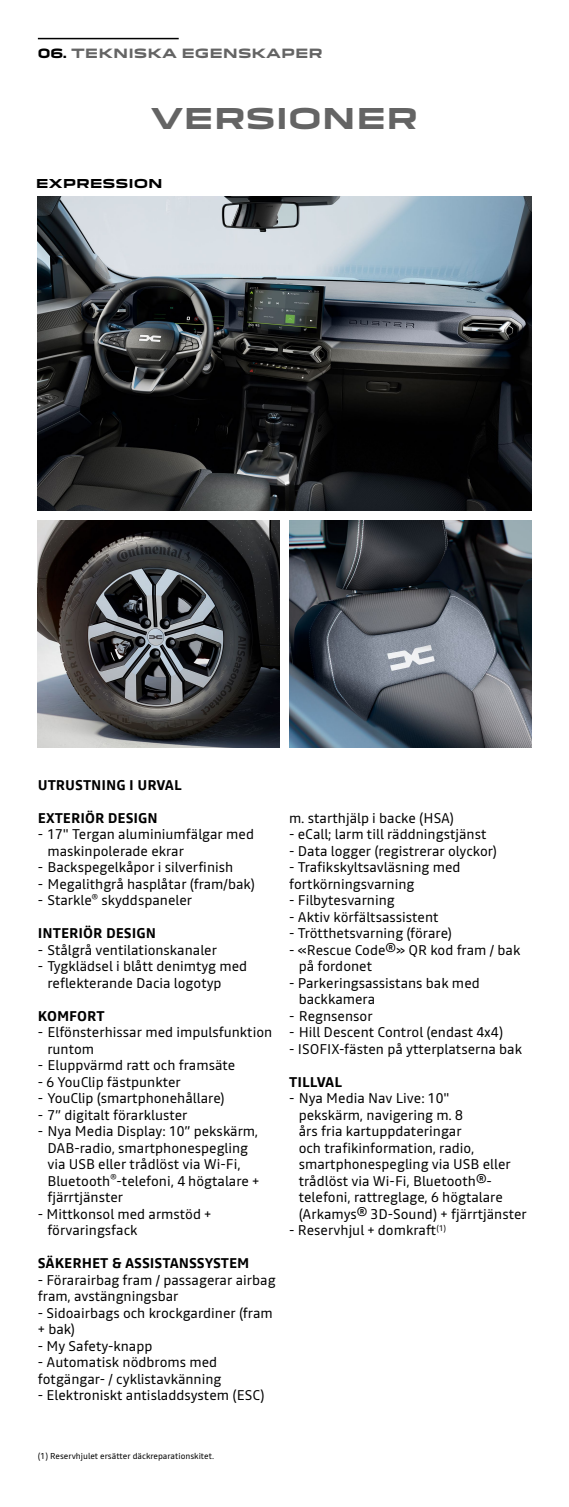
<style>
.page{position:relative;width:569px;height:1507px;background:#fff}
.page>*{position:absolute;margin:0;border:0;box-sizing:border-box;transform-origin:0 0}
.t1{font:700 28px "Dacia Block Extended";color:#646464}
.t2{font:14px/16.5px "Read";color:#000}
.t3{font:700 14px "Read";color:#000}
.t4{font:700 12.5px "Dacia Block Extended";color:#646464}
.t5{font:700 12px "Dacia Block Extended";color:#000}
.t6{font:8.5px "Read";color:#000}
.s1{color:#000}
</style>
<div class="page">
<img style="left:38px;top:521px;width:241px;height:226px">
<img style="left:289px;top:521px;width:241px;height:226px">
<img style="left:38px;top:197px;width:492px;height:314px">
<hr style="left:38px;top:38px;width:140px;height:1px;background:#000">
<p class="t4" style="left:38px;top:46px;width:286px"><span class="s1">06.</span> TEKNISKA EGENSKAPER</p>
<h1 class="t1" style="left:151px;top:103px;width:268px">VERSIONER</h1>
<p class="t5" style="left:36px;top:177px;width:128px">EXPRESSION</p>
<p class="t3" style="left:38px;top:775px;width:145px">UTRUSTNING I URVAL</p>
<p class="t3" style="left:38px;top:808px;width:121px">EXTERIÖR DESIGN</p>
<p class="t2" style="left:47px;top:826px;width:208px;text-indent:-10px">- 17" Tergan aluminiumfälgar med maskinpolerade ekrar</p>
<p class="t2" style="left:38px;top:859px;width:197px">- Backspegelkåpor i silverfinish</p>
<p class="t2" style="left:38px;top:875px;width:218px">- Megalithgrå hasplåtar (fram/bak)</p>
<p class="t2" style="left:38px;top:892px;width:156px">- Starkle<sup>®</sup> skyddspaneler</p>
<p class="t3" style="left:38px;top:923px;width:119px">INTERIÖR DESIGN</p>
<p class="t2" style="left:38px;top:941px;width:180px">- Stålgrå ventilationskanaler</p>
<p class="t2" style="left:47px;top:958px;width:201px;text-indent:-10px">- Tygklädsel i blått denimtyg med reflekterande Dacia logotyp</p>
<p class="t3" style="left:38px;top:1006px;width:68px">KOMFORT</p>
<p class="t2" style="left:47px;top:1024px;width:226px;text-indent:-10px">- Elfönsterhissar med impulsfunktion runtom</p>
<p class="t2" style="left:38px;top:1057px;width:199px">- Eluppvärmd ratt och framsäte</p>
<p class="t2" style="left:38px;top:1074px;width:144px">- 6 YouClip fästpunkter</p>
<p class="t2" style="left:38px;top:1090px;width:188px">- YouClip (smartphonehållare)</p>
<p class="t2" style="left:38px;top:1107px;width:151px">- 7” digitalt förarkluster</p>
<p class="t2" style="left:47px;top:1123px;width:213px;text-indent:-9px">- Nya Media Display: 10” pekskärm,<br>DAB-radio, smartphonespegling via USB eller trådlöst via Wi-Fi,<br>Bluetooth<sup>®</sup>-telefoni, 4 högtalare + fjärrtjänster</p>
<p class="t2" style="left:47px;top:1205px;width:165px;text-indent:-10px">- Mittkonsol med armstöd + förvaringsfack</p>
<p class="t3" style="left:38px;top:1253px;width:213px">SÄKERHET &amp; ASSISTANSSYSTEM</p>
<p class="t2" style="left:38px;top:1271px;width:239px">- Förarairbag fram / passagerar airbag fram, avstängningsbar</p>
<p class="t2" style="left:38px;top:1305px;width:236px">- Sidoairbags och krockgardiner (fram + bak)</p>
<p class="t2" style="left:38px;top:1338px;width:116px">- My Safety-knapp</p>
<p class="t2" style="left:38px;top:1354px;width:185px">- Automatisk nödbroms med fotgängar- / cyklistavkänning</p>
<p class="t2" style="left:38px;top:1387px;width:228px">- Elektroniskt antisladdsystem (ESC)</p>
<p class="t2" style="left:289px;top:810px;width:166px">m. starthjälp i backe (HSA)</p>
<p class="t2" style="left:289px;top:826px;width:199px">- eCall; larm till räddningstjänst</p>
<p class="t2" style="left:289px;top:843px;width:209px">- Data logger (registrerar olyckor)</p>
<p class="t2" style="left:289px;top:859px;width:173px">- Trafikskyltsavläsning med fortkörningsvarning</p>
<p class="t2" style="left:289px;top:892px;width:107px">- Filbytesvarning</p>
<p class="t2" style="left:289px;top:909px;width:151px">- Aktiv körfältsassistent</p>
<p class="t2" style="left:289px;top:925px;width:164px">- Trötthetsvarning (förare)</p>
<p class="t2" style="left:298px;top:942px;width:223px;text-indent:-10px">- «Rescue Code®» QR kod fram / bak på fordonet</p>
<p class="t2" style="left:298px;top:975px;width:182px;text-indent:-10px">- Parkeringsassistans bak med backkamera</p>
<p class="t2" style="left:289px;top:1008px;width:85px">- Regnsensor</p>
<p class="t2" style="left:289px;top:1024px;width:215px">- Hill Descent Control (endast 4x4)</p>
<p class="t2" style="left:289px;top:1041px;width:234px">- ISOFIX-fästen på ytterplatserna bak</p>
<p class="t3" style="left:289px;top:1072px;width:54px">TILLVAL</p>
<p class="t2" style="left:298px;top:1090px;width:229px;text-indent:-10px">- Nya Media Nav Live: 10"<br>pekskärm, navigering m. 8<br>års fria kartuppdateringar<br>och trafikinformation, radio, smartphonespegling via USB eller trådlöst via Wi-Fi, Bluetooth®- telefoni, rattreglage, 6 högtalare (Arkamys® 3D-Sound) + fjärrtjänster</p>
<p class="t2" style="left:289px;top:1222px;width:158px">- Reservhjul + domkraft<sup>(1)</sup></p>
<p class="t6" style="left:38px;top:1450px;width:177px">(1) Reservhjulet ersätter däckreparationskitet.</p>
</div>
